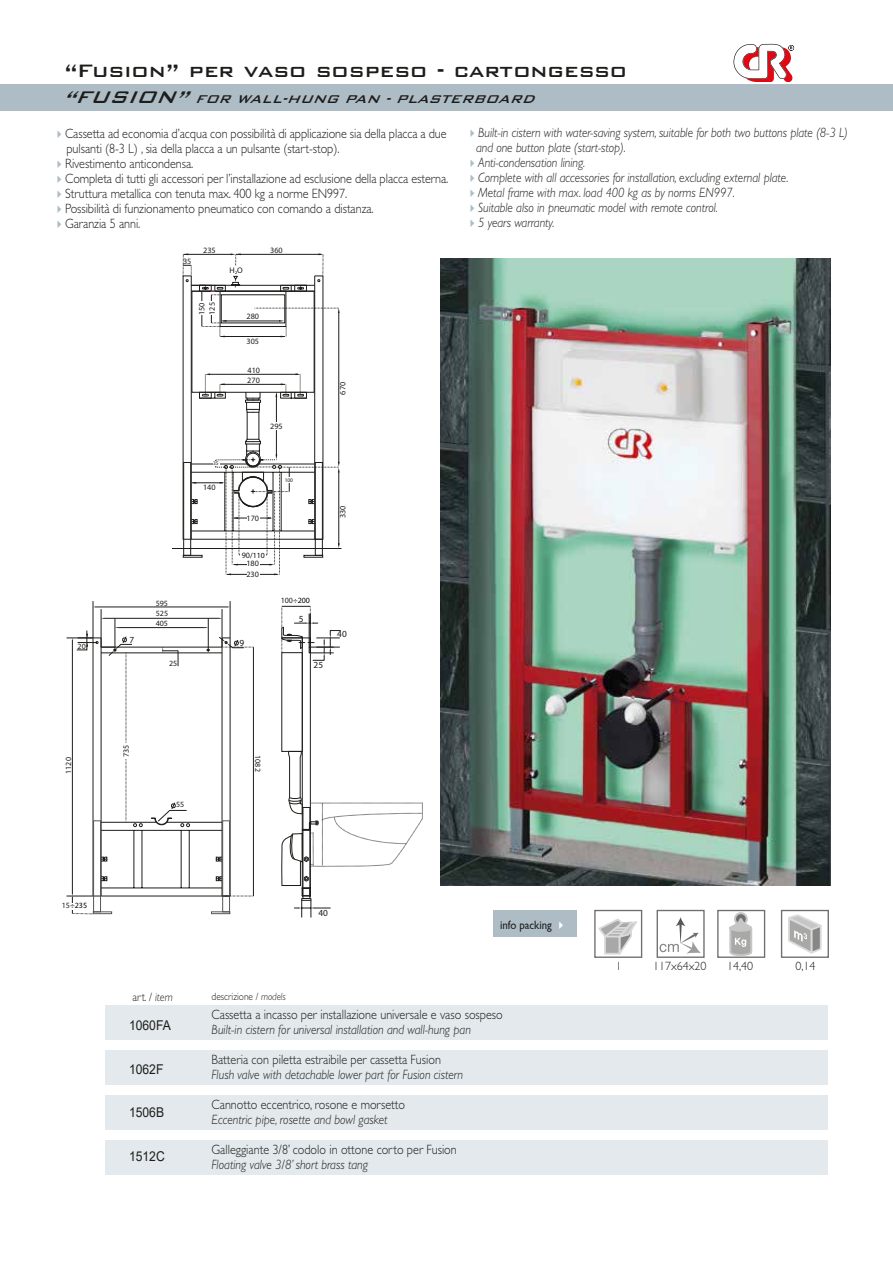
<style>
.page{position:relative;width:893px;height:1263px;background:#fff}
.page>*{position:absolute;margin:0;border:0;box-sizing:border-box;transform-origin:0 0}
.t1{font:500 24px "Bank Gothic BT";color:#1d1d1b}
.t2{font:italic 500 15px "Bank Gothic BT";color:#1d1d1b}
.t3{font:300 13.5px/15px "Gill Sans";letter-spacing:-.005em;color:#1d1d1b;scale:.9 1}
.t4{font:italic 300 13.5px/15px "Gill Sans";letter-spacing:-.005em;color:#1d1d1b;scale:.9 1}
.t5{font:13.5px "Arial";color:#1d1d1b;scale:.9 1}
.t6{font:300 12px "Gill Sans";color:#1d1d1b}
.t7{font:12px "Gill Sans";color:#1d1d1b;scale:.9 1}
.t8{font:300 12px "Gill Sans";color:#1d1d1b;scale:.9 1}
.t9{font:300 10.5px "Gill Sans";color:#1d1d1b;scale:.9 1}
.t10{font:9.3px "Myriad Pro";color:#1d1d1b}
.t11{font:8.1px/10.2px "Myriad Pro";color:#1d1d1b}
.t12{font:7.95px/10.4px "Myriad Pro";color:#1d1d1b;text-align:justify}
.t13{font:7.95px "Myriad Pro";color:#010101}
.t14{font:7.8px "Myriad Pro";color:#010101}
.t15{font:5.4px "Myriad Pro";color:#1d1d1b}
.s1{font-size:22.5px}
.s2{color:#aebcc5}
.s3{font-size:8.1px;color:#1d1d1b}
.s4{color:#1d1d1b}
.s5{font-style:italic}
.s6{color:#fff}
</style>
<div class="page">
<div style="left:0;top:85px;width:893px;height:26px;background:#aebcc5"></div>
<img style="left:440px;top:258px;width:390px;height:628px">
<div style="left:106px;top:1005px;width:722px;height:35px;background:#e3e9ec"></div>
<div style="left:106px;top:1050px;width:722px;height:35px;background:#e3e9ec"></div>
<div style="left:106px;top:1095px;width:722px;height:35px;background:#e3e9ec"></div>
<div style="left:106px;top:1140px;width:722px;height:34px;background:#e3e9ec"></div>
<hr style="left:183px;top:276px;width:1px;height:263px;background:#1d1d1b">
<hr style="left:191px;top:276px;width:1px;height:263px;background:#1d1d1b">
<hr style="left:314px;top:276px;width:1px;height:263px;background:#1d1d1b">
<hr style="left:323px;top:276px;width:1px;height:263px;background:#1d1d1b">
<hr style="left:338px;top:312px;width:1px;height:151px;background:#1d1d1b">
<svg style="left:183px;top:373px;width:157px;height:202px"></svg>
<svg style="left:183px;top:253px;width:157px;height:84px"></svg>
<hr style="left:172px;top:548px;width:169px;height:1px;background:#1d1d1b">
<hr style="left:101px;top:638px;width:1px;height:258px;background:#1d1d1b">
<hr style="left:222px;top:638px;width:1px;height:258px;background:#1d1d1b">
<hr style="left:230px;top:638px;width:1px;height:258px;background:#1d1d1b">
<hr style="left:101px;top:647px;width:121px;height:1px;background:#1d1d1b">
<hr style="left:101px;top:653px;width:121px;height:1px;background:#1d1d1b">
<hr style="left:101px;top:896px;width:121px;height:1px;background:#1d1d1b">
<hr style="left:101px;top:888px;width:121px;height:1px;background:#1d1d1b">
<hr style="left:101px;top:830px;width:121px;height:1px;background:#1d1d1b">
<hr style="left:101px;top:822px;width:55px;height:1px;background:#1d1d1b">
<hr style="left:167px;top:822px;width:55px;height:1px;background:#1d1d1b">
<hr style="left:142px;top:830px;width:1px;height:58px;background:#1d1d1b">
<hr style="left:134px;top:830px;width:1px;height:58px;background:#1d1d1b">
<hr style="left:181px;top:830px;width:1px;height:58px;background:#1d1d1b">
<hr style="left:189px;top:830px;width:1px;height:58px;background:#1d1d1b">
<div style="left:222px;top:821px;width:8px;height:91px;border:1px solid #575756"></div>
<svg style="left:211px;top:912px;width:19px;height:2px"></svg>
<svg style="left:216px;top:857px;width:6px;height:4px"></svg>
<svg style="left:216px;top:876px;width:6px;height:5px"></svg>
<div style="left:93px;top:821px;width:8px;height:91px;border:1px solid #575756"></div>
<svg style="left:151px;top:802px;width:39px;height:25px"></svg>
<hr style="left:72px;top:640px;width:1px;height:254px;background:#1d1d1b">
<hr style="left:93px;top:601px;width:1px;height:37px;background:#1d1d1b">
<hr style="left:230px;top:601px;width:1px;height:37px;background:#1d1d1b">
<hr style="left:95px;top:607px;width:133px;height:1px;background:#1d1d1b">
<svg style="left:206px;top:648px;width:4px;height:4px"></svg>
<hr style="left:208px;top:618px;width:1px;height:30px;background:#1d1d1b">
<hr style="left:115px;top:618px;width:1px;height:30px;background:#1d1d1b">
<hr style="left:119px;top:627px;width:85px;height:1px;background:#1d1d1b">
<svg style="left:101px;top:857px;width:6px;height:4px"></svg>
<svg style="left:101px;top:876px;width:6px;height:5px"></svg>
<hr style="left:222px;top:609px;width:1px;height:38px;background:#1d1d1b">
<hr style="left:101px;top:609px;width:1px;height:38px;background:#1d1d1b">
<hr style="left:105px;top:618px;width:113px;height:1px;background:#1d1d1b">
<svg style="left:67px;top:894px;width:45px;height:21px"></svg>
<svg style="left:219px;top:637px;width:35px;height:11px"></svg>
<svg style="left:222px;top:896px;width:32px;height:1px"></svg>
<hr style="left:253px;top:647px;width:1px;height:249px;background:#1d1d1b">
<svg style="left:67px;top:627px;width:76px;height:200px"></svg>
<hr style="left:125px;top:744px;width:4px;height:15px;background:#fff">
<svg style="left:162px;top:648px;width:17px;height:18px"></svg>
<svg style="left:281px;top:606px;width:142px;height:311px"></svg>
<svg style="left:733px;top:44px;width:61px;height:38px"></svg>
<div style="left:657px;top:910px;width:48px;height:48px;background:#fff;border:1px solid #706f6f"></div>
<div style="left:594px;top:910px;width:48px;height:48px;background:#fff;border:1px solid #706f6f"></div>
<svg style="left:597px;top:918px;width:43px;height:40px"></svg>
<svg style="left:660px;top:917px;width:41px;height:37px"></svg>
<svg style="left:717px;top:909px;width:112px;height:49px"></svg>
<div style="left:494px;top:910px;width:83px;height:26px;background:#aebcc5"></div>
<h1 class="t1" style="left:64px;top:57px;width:564px">“Fusion” per vaso sospeso - cartongesso</h1>
<p class="t2" style="left:63px;top:91px;width:480px"><span class="s1">“FUSION”</span> FORWALL-HUNG PAN -PLASTERBOARD</p>
<p class="t3" style="left:66px;top:126px;width:424px;text-indent:-13px"><span class="s2">✔</span>Cassetta ad economia d’acqua con possibilità di applicazione sia della placca a due pulsanti (8-3 L) , sia della placca a un pulsante (start-stop).</p>
<p class="t3" style="left:53px;top:156px;width:157px"><span class="s2">✔</span>Rivestimento anticondensa.</p>
<p class="t3" style="left:53px;top:171px;width:441px"><span class="s2">✔</span>Completa di tutti gli accessori per l’installazione ad esclusione della placca esterna.</p>
<p class="t3" style="left:53px;top:186px;width:328px"><span class="s2">✔</span>Struttura metallica con tenuta max. 400 kg a norme EN997.</p>
<p class="t3" style="left:53px;top:201px;width:358px"><span class="s2">✔</span>Possibilità di funzionamento pneumatico con comando a distanza.</p>
<p class="t3" style="left:53px;top:216px;width:98px"><span class="s2">✔</span>Garanzia 5 anni.</p>
<p class="t4" style="left:476px;top:125px;width:414px;text-indent:-10px"><span class="s2">✔</span>Built-in cistern with water-saving system, suitable for both two buttons plate (8-3 L) and one button plate (start-stop).</p>
<p class="t4" style="left:466px;top:155px;width:134px"><span class="s2">✔</span>Anti-condensation lining.</p>
<p class="t4" style="left:466px;top:170px;width:360px"><span class="s2">✔</span>Complete with all accessories for installation, excluding external plate.</p>
<p class="t4" style="left:466px;top:185px;width:300px"><span class="s2">✔</span>Metal frame with max. load 400 kg as by norms EN997.</p>
<p class="t4" style="left:466px;top:200px;width:281px"><span class="s2">✔</span>Suitable also in pneumatic model with remote control.</p>
<p class="t4" style="left:466px;top:215px;width:100px"><span class="s2">✔</span>5 years warranty.</p>
<p class="t12" style="left:78px;top:641px;width:10px">20</p>
<p class="t12" style="left:63px;top:774px;width:18px;rotate:-90deg">1120</p>
<p class="t10" style="left:129px;top:634px;width:6px">7</p>
<p class="t11" style="left:183px;top:256px;width:10px">35</p>
<p class="t11" style="left:203px;top:245px;width:14px">235</p>
<p class="t11" style="left:270px;top:245px;width:14px">360</p>
<p class="t11" style="left:230px;top:265px;width:15px">H O</p>
<p class="t11" style="left:197px;top:315px;width:14px;rotate:-90deg">150<br>125</p>
<p class="t11" style="left:247px;top:311px;width:14px">280</p>
<p class="t11" style="left:247px;top:336px;width:14px">305</p>
<p class="t11" style="left:248px;top:365px;width:14px">410</p>
<p class="t11" style="left:247px;top:375px;width:14px">270</p>
<p class="t12" style="left:156px;top:598px;width:14px">595<br>525<br>405</p>
<p class="t12" style="left:169px;top:658px;width:10px">25</p>
<p class="t15" style="left:213px;top:460px;width:7px">35</p>
<p class="t11" style="left:203px;top:482px;width:14px">140</p>
<p class="t11" style="left:270px;top:421px;width:14px">295</p>
<p class="t11" style="left:246px;top:513px;width:14px">170</p>
<p class="t14" style="left:242px;top:550px;width:25px"><span class="s3">90</span>/110</p>
<p class="t11" style="left:246px;top:558px;width:14px">180</p>
<p class="t11" style="left:246px;top:569px;width:14px">230</p>
<p class="t10" style="left:240px;top:637px;width:6px">9</p>
<p class="t15" style="left:285px;top:477px;width:10px">100</p>
<p class="t13" style="left:281px;top:596px;width:31px"><span class="s4">100</span>÷200</p>
<p class="t10" style="left:299px;top:613px;width:6px">5</p>
<p class="t10" style="left:314px;top:659px;width:11px">25</p>
<p class="t11" style="left:338px;top:394px;width:14px;rotate:-90deg">670</p>
<p class="t11" style="left:338px;top:518px;width:14px;rotate:-90deg">330</p>
<p class="t10" style="left:337px;top:629px;width:11px">40</p>
<p class="t12" style="left:121px;top:757px;width:14px;rotate:-90deg">735</p>
<p class="t12" style="left:176px;top:799px;width:10px">55</p>
<p class="t12" style="left:263px;top:755px;width:18px;rotate:90deg">1082</p>
<p class="t13" style="left:62px;top:900px;width:27px"><span class="s4">15</span>÷235</p>
<p class="t8" style="left:133px;top:990px;width:46px">art. / <span class="s5">item</span></p>
<p class="t9" style="left:212px;top:991px;width:84px">descrizione / <span class="s5">models</span></p>
<p class="t10" style="left:318px;top:907px;width:11px">40</p>
<p class="t7" style="left:500px;top:918px;width:76px">info packing <span class="s6">✔</span></p>
<p class="t5" style="left:129px;top:1016px;width:48px">1060FA</p>
<p class="t5" style="left:129px;top:1059px;width:40px">1062F</p>
<p class="t5" style="left:129px;top:1103px;width:41px">1506B</p>
<p class="t5" style="left:129px;top:1146px;width:41px">1512C</p>
<p class="t3" style="left:212px;top:1007px;width:325px">Cassetta a incasso per installazione universale e vaso sospeso</p>
<p class="t4" style="left:212px;top:1022px;width:290px">Built-in cistern for universal installation and wall-hung pan</p>
<p class="t3" style="left:212px;top:1052px;width:256px">Batteria con piletta estraibile per cassetta Fusion</p>
<p class="t4" style="left:212px;top:1067px;width:281px">Flush valve with detachable lower part for Fusion cistern</p>
<p class="t3" style="left:212px;top:1097px;width:217px">Cannotto eccentrico, rosone e morsetto</p>
<p class="t4" style="left:212px;top:1112px;width:197px">Eccentric pipe, rosette and bowl gasket</p>
<p class="t3" style="left:212px;top:1142px;width:274px">Galleggiante 3/8’ codolo in ottone corto per Fusion</p>
<p class="t4" style="left:212px;top:1157px;width:175px">Floating valve 3/8’ short brass tang</p>
<p class="t6" style="left:616px;top:959px;width:7px">1</p>
<p class="t6" style="left:653px;top:959px;width:55px">117x64x20</p>
<p class="t6" style="left:727px;top:959px;width:28px">14,40</p>
<p class="t6" style="left:795px;top:959px;width:22px">0,14</p>
</div>
